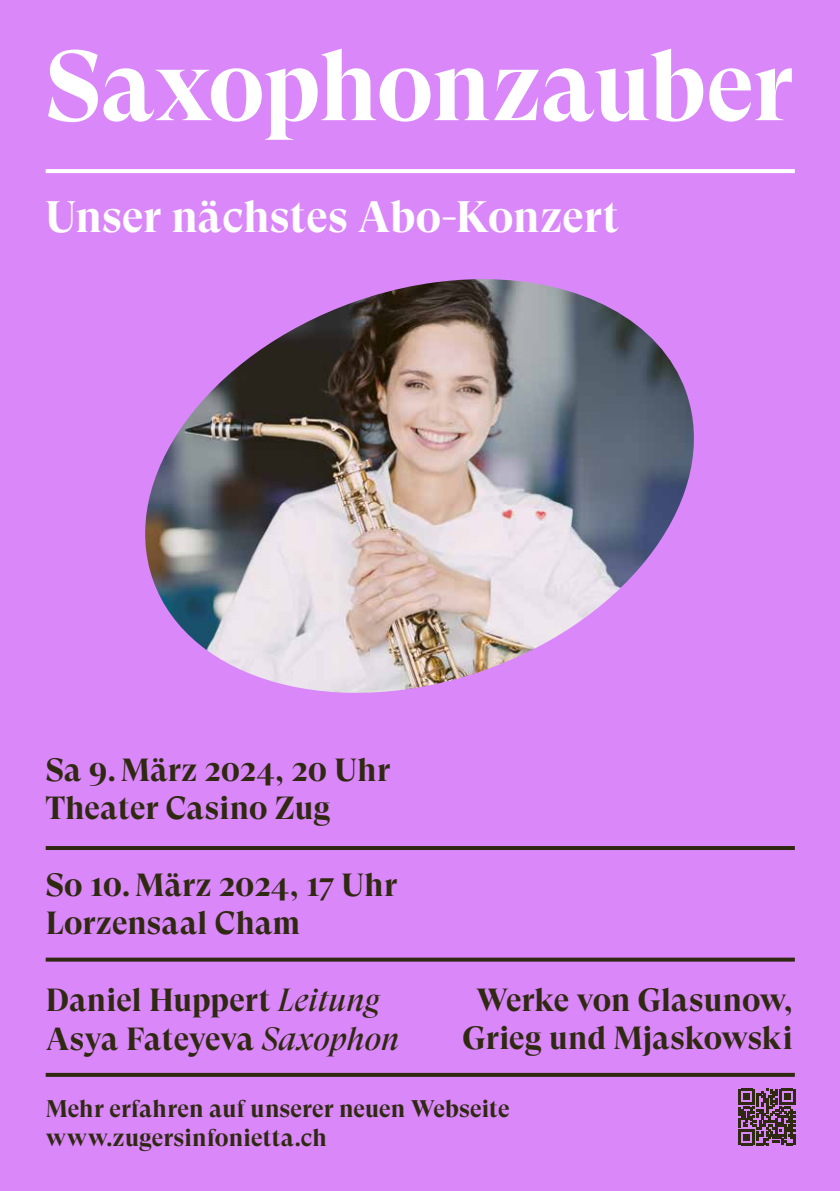
<style>
.page{position:relative;width:840px;height:1191px;background:#fff}
.page>*{position:absolute;margin:0;border:0;box-sizing:border-box;transform-origin:0 0}
.t1{font:700 98px "GT Super Display";letter-spacing:-.01em;color:#fff}
.t2{font:700 44px "GT Super Display";color:#fff}
.t3{font:700 32px/38.4px "GT Super Display";color:#2f2912}
.t4{font:700 24px/28.8px "GT Super Display";color:#2f2912}
.s1{font-weight:400;font-style:italic}
</style>
<div class="page">
<div style="left:0;top:0;width:839px;height:1191px;background:#da87fa"></div>
<img style="left:145px;top:279px;width:549px;height:414px">
<hr style="left:46px;top:846px;width:748px;height:4px;background:#2f2912">
<svg style="left:46px;top:957px;width:748px;height:4px;background:#493735"></svg>
<svg style="left:46px;top:1072px;width:748px;height:4px;background:#543d44"></svg>
<hr style="left:46px;top:169px;width:748px;height:4px;background:#fff">
<svg style="left:738px;top:1088px;width:56px;height:57px"></svg>
<h1 class="t1" style="left:46px;top:34px;width:748px">Saxophonzauber</h1>
<h2 class="t2" style="left:46px;top:193px;width:574px">Unser nächstes Abo-Konzert</h2>
<p class="t3" style="left:46px;top:751px;width:346px">Sa 9. März 2024, 20 Uhr<br>Theater Casino Zug</p>
<p class="t3" style="left:46px;top:866px;width:353px">So 10. März 2024, 17 Uhr<br>Lorzensaal Cham</p>
<p class="t3" style="left:46px;top:981px;width:355px">Daniel Huppert <span class="s1">Leitung<br></span>Asya Fateyeva <span class="s1">Saxophon</span></p>
<p class="t3" style="left:462px;top:981px;width:331px;text-align:center">Werke von Glasunow,<br>Grieg und Mjaskowski</p>
<p class="t4" style="left:46px;top:1094px;width:465px">Mehr erfahren auf unserer neuen Webseite www.zugersinfonietta.ch</p>
</div>
